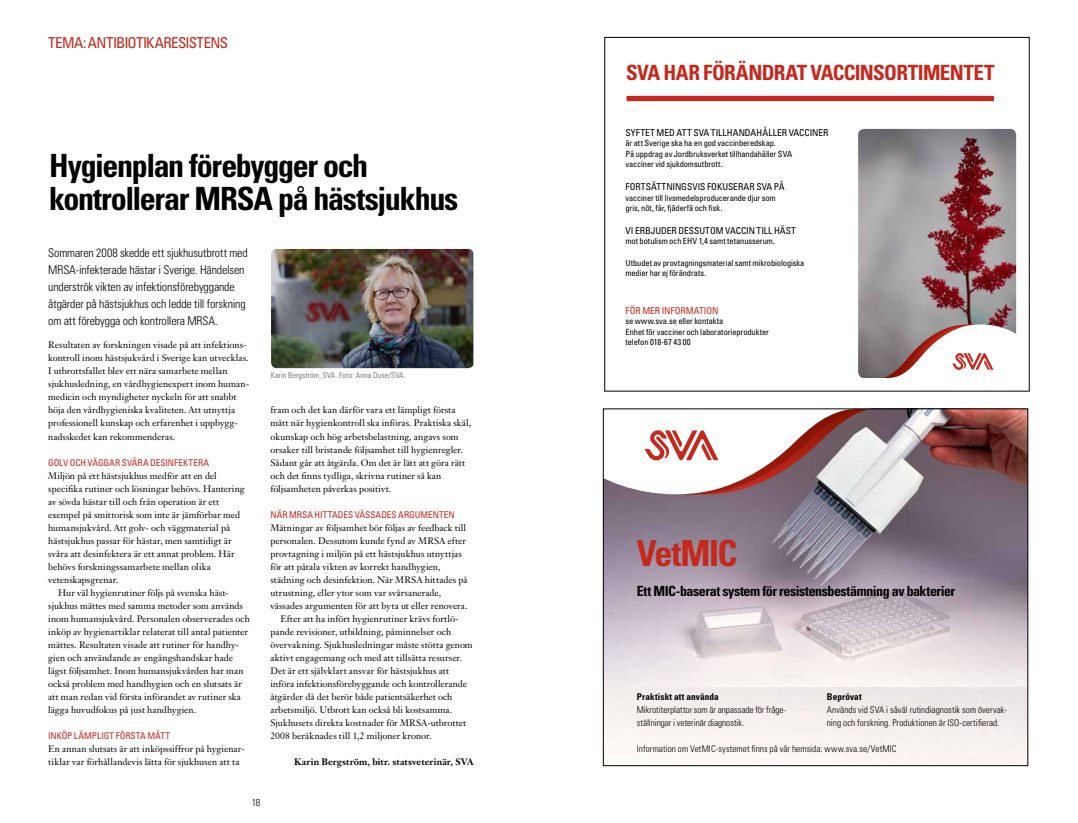
<style>
.page{position:relative;width:1078px;height:823px;background:#fff}
.page>*{position:absolute;margin:0;border:0;box-sizing:border-box;transform-origin:0 0}
.t1{font:700 condensed 36px "Univers LT Std";letter-spacing:-.035em;color:#c5281c}
.t2{font:700 condensed 32px/33px "Univers LT Std";letter-spacing:-.04em;color:#000}
.t3{font:700 condensed 21px "Univers LT Std";letter-spacing:-.03em;color:#c5281c}
.t4{font:condensed 15px "Univers LT Std";letter-spacing:-.04em;color:#c5281c}
.t5{font:700 condensed 14px "Univers LT Std";letter-spacing:-.03em;color:#000}
.t6{font:300 condensed 12px/17px "Univers LT Std";letter-spacing:-.01em;color:#000}
.t7{font:300 condensed 10px "Univers LT Std";color:#000}
.t8{font:condensed 9.5px "Univers LT Std";color:#000}
.t9{font:condensed 9.5px "Univers LT Std";letter-spacing:-.01em;color:#c5281c}
.t10{font:9.3px/13px "Janson Text LT Std";letter-spacing:.005em;color:#000}
.t11{font:300 condensed 9.3px/13px "Univers LT Std";letter-spacing:.005em;color:#000}
.t12{font:condensed 9.3px "Univers LT Std";color:#c5281c}
.t13{font:700 9.3px "Janson Text LT Std";letter-spacing:.01em;color:#000}
.t14{font:700 condensed 9.3px "Univers LT Std";letter-spacing:.005em;color:#000}
.t15{font:condensed 8.5px/10.2px "Univers LT Std";letter-spacing:-.015em;color:#000}
.t16{font:300 condensed 8px "Univers LT Std";letter-spacing:.02em;color:#58595b}
</style>
<div class="page">
<img style="left:271px;top:249px;width:202px;height:119px">
<img style="left:604px;top:410px;width:422px;height:276px">
<svg style="left:604px;top:410px;width:265px;height:87px"></svg>
<img style="left:858px;top:129px;width:157px;height:249px">
<div style="left:626px;top:96px;width:367px;height:5px;background:#c5281c"></div>
<svg style="left:882px;top:322px;width:135px;height:56px"></svg>
<div style="left:602px;top:408px;width:426px;height:357px;border:1px solid #000"></div>
<h3 class="t4" style="left:48px;top:33px;width:181px">TEMA: ANTIBIOTIKARESISTENS</h3>
<h2 class="t2" style="left:49px;top:149px;width:411px">Hygienplan förebygger och kontrollerar MRSA på hästsjukhus</h2>
<p class="t6" style="left:48px;top:244px;width:201px">Sommaren 2008 skedde ett sjukhusutbrott med MRSA-infekterade hästar i Sverige. Händelsen underströk vikten av infektionsförebyggande åtgärder på hästsjukhus och ledde till forskning om att förebygga och kontrollera MRSA.</p>
<p class="t10" style="left:48px;top:338px;width:202px">Resultaten av forskningen visade på att infektions&shy;kontroll inom hästsjukvård i Sverige kan utvecklas.<br>I utbrottsfallet blev ett nära samarbete mellan sjukhusledning, en vårdhygienexpert inom human&shy;medicin och myndigheter nyckeln för att snabbt höja den vårdhygieniska kvaliteten. Att utnyttja professionell kunskap och erfarenhet i uppbygg&shy;nadsskedet kan rekommenderas.</p>
<p class="t12" style="left:48px;top:456px;width:162px">GOLV OCH VÄGGAR SVÅRA DESINFEKTERA</p>
<p class="t10" style="left:48px;top:468px;width:170px">Miljön på ett hästsjukhus medför att en del</p>
<p class="t10" style="left:48px;top:481px;width:198px">specifika rutiner och lösningar behövs. Hantering</p>
<p class="t10" style="left:48px;top:494px;width:172px">av sövda hästar till och från operation är ett</p>
<p class="t10" style="left:48px;top:507px;width:193px">exempel på smittorisk som inte är jämförbar med</p>
<p class="t10" style="left:48px;top:520px;width:183px">humansjukvård. Att golv- och väggmaterial på</p>
<p class="t10" style="left:48px;top:533px;width:185px">hästsjukhus passar för hästar, men samtidigt är</p>
<p class="t10" style="left:48px;top:546px;width:188px">svåra att desinfektera är ett annat problem. Här</p>
<p class="t10" style="left:48px;top:559px;width:164px">behövs forskningssamarbete mellan olika</p>
<p class="t10" style="left:48px;top:572px;width:72px">vetenskapsgrenar.</p>
<p class="t10" style="left:58px;top:585px;width:172px">Hur väl hygienrutiner följs på svenska häst-</p>
<p class="t10" style="left:48px;top:598px;width:196px">sjukhus mättes med samma metoder som används</p>
<p class="t10" style="left:48px;top:611px;width:203px">inom humansjukvård. Personalen observerades och</p>
<p class="t10" style="left:48px;top:624px;width:201px">inköp av hygienartiklar relaterat till antal patienter</p>
<p class="t10" style="left:48px;top:637px;width:192px">mättes. Resultaten visade att rutiner för handhy-</p>
<p class="t10" style="left:48px;top:650px;width:186px">gien och användande av engångshandskar hade</p>
<p class="t10" style="left:48px;top:663px;width:197px">lägst följsamhet. Inom humansjukvården har man</p>
<p class="t10" style="left:48px;top:676px;width:195px">också problem med handhygien och en slutsats är</p>
<p class="t10" style="left:48px;top:689px;width:194px">att man redan vid första införandet av rutiner ska</p>
<p class="t10" style="left:48px;top:702px;width:149px">lägga huvudfokus på just handhygien.</p>
<p class="t12" style="left:48px;top:729px;width:123px">INKÖP LÄMPLIGT FÖRSTA MÅTT</p>
<p class="t10" style="left:48px;top:741px;width:198px">En annan slutsats är att inköpssiffror på hygienar&shy;tiklar var förhållandevis lätta för sjukhusen att ta</p>
<p class="t16" style="left:271px;top:370px;width:136px">Karin Bergström, SVA. Foto: Anna Duse/SVA.</p>
<p class="t10" style="left:270px;top:403px;width:202px">fram och det kan därför vara ett lämpligt första mått när hygienkontroll ska införas. Praktiska skäl, okunskap och hög arbetsbelastning, angavs som orsaker till bristande följsamhet till hygienregler.<br>Sådant går att åtgärda. Om det är lätt att göra rätt och det finns tydliga, skrivna rutiner så kan följsamheten påverkas positivt.</p>
<p class="t12" style="left:270px;top:508px;width:186px">NÄR MRSA HITTADES VÄSSADES ARGUMENTEN</p>
<p class="t10" style="left:270px;top:520px;width:197px">Mätningar av följsamhet bör följas av feedback till</p>
<p class="t10" style="left:270px;top:533px;width:197px">personalen. Dessutom kunde fynd av MRSA efter</p>
<p class="t10" style="left:270px;top:546px;width:193px">provtagning i miljön på ett hästsjukhus utnyttjas</p>
<p class="t10" style="left:270px;top:559px;width:171px">för att påtala vikten av korrekt handhygien,</p>
<p class="t10" style="left:270px;top:572px;width:198px">städning och desinfektion. När MRSA hittades på</p>
<p class="t10" style="left:270px;top:585px;width:172px">utrustning, eller ytor som var svårsanerade,</p>
<p class="t10" style="left:270px;top:598px;width:198px">vässades argumenten för att byta ut eller renovera.</p>
<p class="t10" style="left:280px;top:611px;width:180px">Efter att ha infört hygienrutiner krävs fortlö-</p>
<p class="t10" style="left:270px;top:624px;width:182px">pande revisioner, utbildning, påminnelser och</p>
<p class="t10" style="left:270px;top:637px;width:204px">övervakning. Sjukhusledningar måste stötta genom</p>
<p class="t10" style="left:270px;top:650px;width:193px">aktivt engagemang och med att tillsätta resurser.</p>
<p class="t10" style="left:270px;top:663px;width:180px">Det är ett självklart ansvar för hästsjukhus att</p>
<p class="t10" style="left:270px;top:676px;width:198px">införa infektionsförebyggande och kontrollerande</p>
<p class="t10" style="left:270px;top:689px;width:183px">åtgärder då det berör både patientsäkerhet och</p>
<p class="t10" style="left:270px;top:702px;width:183px">arbetsmiljö. Utbrott kan också bli kostsamma.</p>
<p class="t10" style="left:270px;top:715px;width:197px">Sjukhusets direkta kostnader för MRSA-utbrottet</p>
<p class="t10" style="left:270px;top:728px;width:163px">2008 beräknades till 1,2 miljoner kronor.</p>
<p class="t13" style="left:294px;top:755px;width:181px">Karin Bergström, bitr. statsveterinär, SVA</p>
<p class="t7" style="left:252px;top:796px;width:10px">18</p>
<h3 class="t3" style="left:626px;top:60px;width:370px">SVA HAR FÖRÄNDRAT VACCINSORTIMENTET</h3>
<p class="t8" style="left:625px;top:127px;width:204px">SYFTET MED ATT SVA TILLHANDAHÅLLER VACCINER</p>
<p class="t15" style="left:625px;top:138px;width:168px">är att Sverige ska ha en god vaccinberedskap.<br>På uppdrag av Jordbruksverket tillhandahåller SVA vacciner vid sjukdomsutbrott.</p>
<p class="t8" style="left:625px;top:180px;width:161px">FORTSÄTTNINGSVIS FOKUSERAR SVA PÅ</p>
<p class="t15" style="left:625px;top:193px;width:152px">vacciner till livsmedelsproducerande djur som gris, nöt, får, fjäderfä och fisk.</p>
<p class="t8" style="left:625px;top:225px;width:172px">VI ERBJUDER DESSUTOM VACCIN TILL HÄST</p>
<p class="t15" style="left:625px;top:236px;width:151px">mot botulism och EHV 1,4 samt tetanusserum.</p>
<p class="t15" style="left:625px;top:257px;width:180px">Utbudet av provtagningsmaterial samt mikrobiologiska medier har ej förändrats.</p>
<p class="t9" style="left:625px;top:304px;width:94px">FÖR MER INFORMATION</p>
<p class="t15" style="left:625px;top:316px;width:145px">se www.sva.se eller kontakta<br>Enhet för vacciner och laboratorieprodukter telefon 018-67 43 00</p>
<h1 class="t1" style="left:636px;top:531px;width:102px">VetMIC</h1>
<h3 class="t5" style="left:636px;top:582px;width:320px">Ett MIC-baserat system för resistensbestämning av bakterier</h3>
<p class="t14" style="left:826px;top:690px;width:36px">Beprövat</p>
<p class="t11" style="left:826px;top:702px;width:181px">Används vid SVA i såväl rutindiagnostik som övervak&shy;ning och forskning. Produktionen är ISO-certifierad.</p>
<p class="t11" style="left:636px;top:741px;width:261px">Information om VetMIC-systemet finns på vår hemsida: www.sva.se/VetMIC</p>
<p class="t14" style="left:636px;top:690px;width:83px">Praktiskt att använda</p>
<p class="t11" style="left:636px;top:702px;width:151px">Mikrotiterplattor som är anpassade för fråge&shy;ställningar i veterinär diagnostik.</p>
</div>
